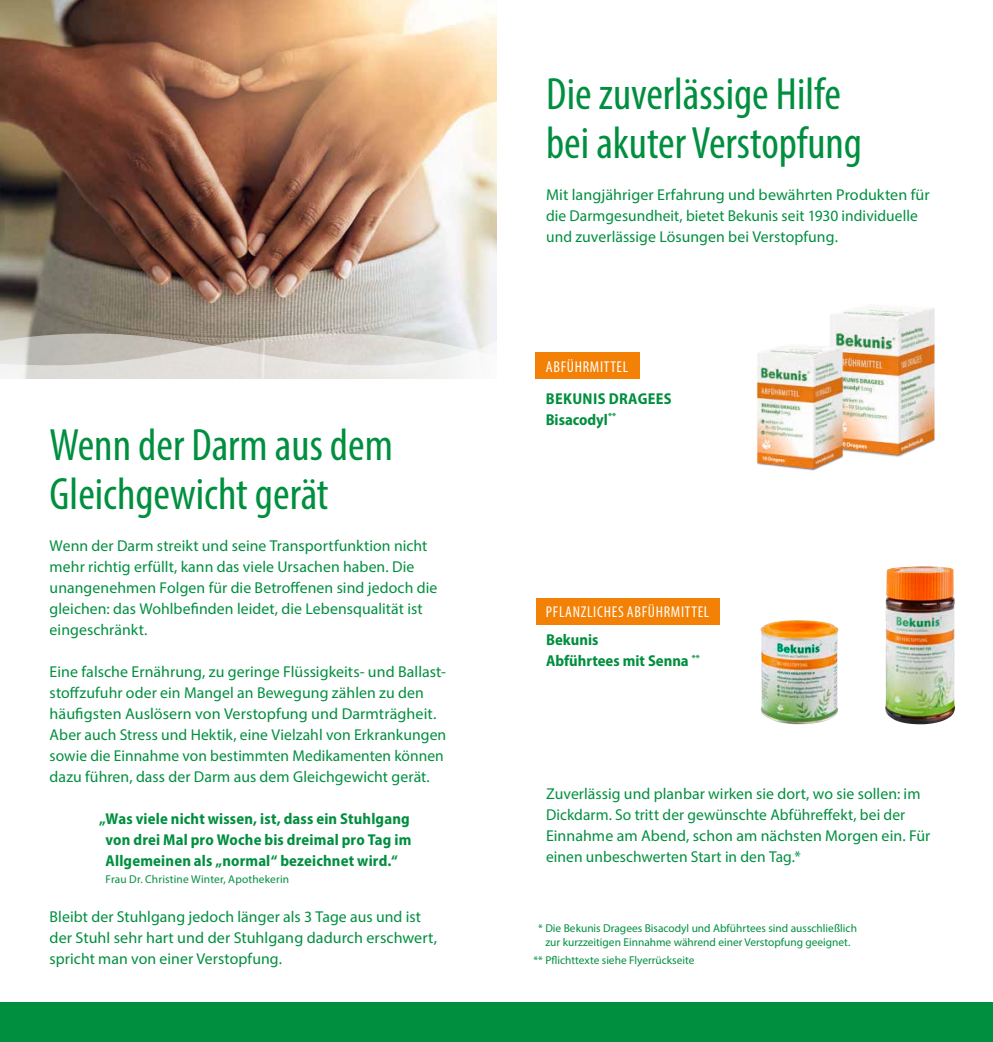
<style>
.page{position:relative;width:993px;height:1042px;background:#fff}
.page>*{position:absolute;margin:0;border:0;box-sizing:border-box;transform-origin:0 0}
.t1{font:condensed 45.5px/49px "Myriad Pro";color:#008f3f}
.t2{font:15.75px/21px "Myriad Pro";letter-spacing:.005em;color:#008f3f}
.t3{font:700 semi-condensed 15.75px/21px "Myriad Pro";letter-spacing:.01em;color:#008f3f}
.t4{font:condensed 15.75px "Myriad Pro";letter-spacing:.045em;color:#fff}
.t5{font:11.38px/14px "Myriad Pro";color:#008f3f;text-align:center}
</style>
<div class="page">
<img style="left:0;top:0;width:496px;height:333px">
<svg style="left:0;top:333px;width:497px;height:46px"></svg>
<img style="left:830px;top:307px;width:105px;height:150px">
<img style="left:756px;top:320px;width:115px;height:151px">
<img style="left:885px;top:566px;width:69px;height:158px">
<img style="left:760px;top:620px;width:78px;height:104px">
<div style="left:0;top:1002px;width:992px;height:40px;background:#008f3f"></div>
<div style="left:535px;top:353px;width:104px;height:26px;background:#f38105"></div>
<div style="left:535px;top:598px;width:184px;height:26px;background:#f38105"></div>
<h1 class="t1" style="left:50px;top:419px;width:344px">Wenn der Darm aus dem<br>Gleichgewicht gerät</h1>
<p class="t2" style="left:50px;top:534px;width:389px">Wenn der Darm streikt und seine Transportfunktion nicht mehr richtig erfüllt, kann das viele Ursachen haben. Die unangenehmen Folgen für die Betroffenen sind jedoch die gleichen: das Wohlbefinden leidet, die Lebensqualität ist eingeschränkt.</p>
<p class="t2" style="left:50px;top:660px;width:398px">Eine falsche Ernährung, zu geringe Flüssigkeits- und Ballast&shy;stoffzufuhr oder ein Mangel an Bewegung zählen zu den häufigsten Auslösern von Verstopfung und Darmträgheit.<br>Aber auch Stress und Hektik, eine Vielzahl von Erkrankungen sowie die Einnahme von bestimmten Medikamenten können dazu führen, dass der Darm aus dem Gleichgewicht gerät.</p>
<p class="t3" style="left:99px;top:807px;width:313px;text-align:center">„Was viele nicht wissen, ist, dass ein Stuhlgang von drei Mal pro Woche bis dreimal pro Tag im<br>Allgemeinen als „normal“ bezeichnet wird.“</p>
<p class="t5" style="left:106px;top:872px;width:185px">Frau Dr. Christine Winter, Apothekerin</p>
<p class="t2" style="left:50px;top:905px;width:389px">Bleibt der Stuhlgang jedoch länger als 3 Tage aus und ist der Stuhl sehr hart und der Stuhlgang dadurch erschwert, spricht man von einer Verstopfung.</p>
<h1 class="t1" style="left:546px;top:69px;width:317px">Die zuverlässige Hilfe bei akuter Verstopfung</h1>
<p class="t2" style="left:546px;top:184px;width:385px">Mit langjähriger Erfahrung und bewährten Produkten für die Darmgesundheit, bietet Bekunis seit 1930 individuelle und zuverlässige Lösungen bei Verstopfung.</p>
<p class="t4" style="left:545px;top:357px;width:84px">ABFÜHRMITTEL</p>
<p class="t3" style="left:545px;top:387px;width:127px">BEKUNIS DRAGEES<br>Bisacodyl<sup>**</sup></p>
<p class="t4" style="left:545px;top:602px;width:165px">PFLANZLICHES ABFÜHRMITTEL</p>
<p class="t3" style="left:546px;top:629px;width:155px">Bekunis<br>Abführtees mit Senna <sup>**</sup></p>
<p class="t2" style="left:546px;top:783px;width:386px">Zuverlässig und planbar wirken sie dort, wo sie sollen: im Dickdarm. So tritt der gewünschte Abführeffekt, bei der Einnahme am Abend, schon am nächsten Morgen ein. Für einen unbeschwerten Start in den Tag.*</p>
<p class="t5" style="left:538px;top:921px;width:320px">* Die Bekunis Dragees Bisacodyl und Abführtees sind ausschließlich zur kurzzeitigen Einnahme während einer Verstopfung geeignet.</p>
<p class="t5" style="left:533px;top:952px;width:163px">** Pflichttexte siehe Flyerrückseite</p>
</div>
